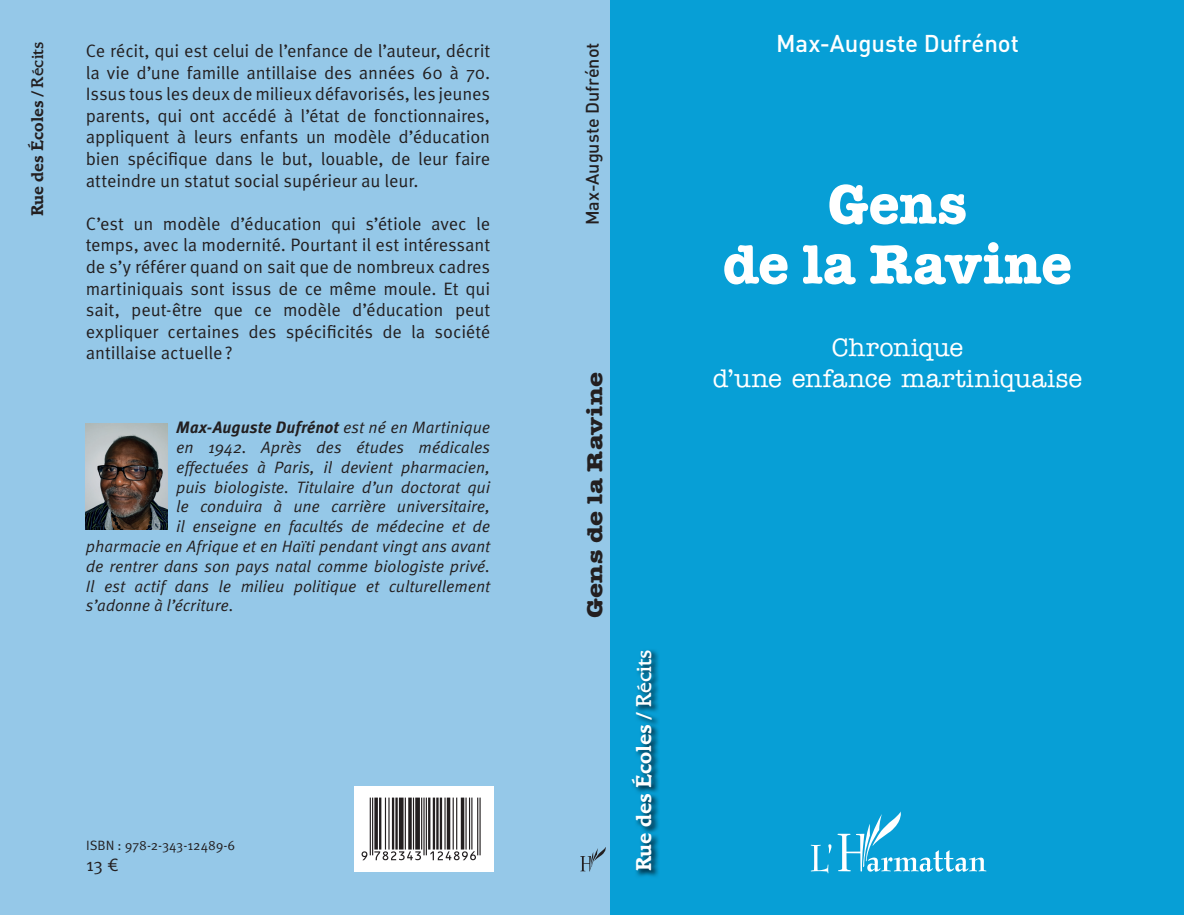
<style>
.page{position:relative;width:1184px;height:915px;background:#fff}
.page>*{position:absolute;margin:0;border:0;box-sizing:border-box;transform-origin:0 0}
.t1{font:700 55.5px/60px "American Typewriter Std";letter-spacing:.005em;color:#fff;text-align:center}
.t2{font:500 25.5px/30.6px "American Typewriter Std";letter-spacing:.01em;color:#fff;text-align:center}
.t3{font:500 24px "DIN Pro";letter-spacing:-.005em;color:#fff}
.t4{font:700 21.6px "American Typewriter Std";letter-spacing:.01em;color:#231f20;scale:1.25 1}
.t5{font:700 21px "AT Bramley";color:#fff}
.t6{font:18px/21.6px "Meta Pro";letter-spacing:-.01em;color:#231f20;text-align:justify}
.t7{font:500 18px "DIN Pro";color:#231f20}
.t8{font:italic 16.5px "Meta Pro";letter-spacing:-.005em;color:#231f20}
.t9{font:italic 700 16.5px "Meta Pro";color:#231f20}
.t10{font:700 16.5px "AT Bramley";color:#231f20}
.t11{font:13.5px "Meta Pro";color:#231f20}
.s1{font-weight:500}
.s2{font-weight:400}
</style>
<div class="page">
<div style="left:0;top:0;width:690px;height:915px;background:#95c8e8"></div>
<div style="left:610px;top:0;width:574px;height:915px;background:#079fd6"></div>
<img style="left:632px;top:650px;width:27px;height:227px">
<div style="left:355px;top:786px;width:139px;height:85px;background:#fff"></div>
<svg style="left:810px;top:811px;width:176px;height:62px"></svg>
<svg style="left:580px;top:847px;width:26px;height:24px"></svg>
<img style="left:86px;top:423px;width:82px;height:107px">
<svg style="left:361px;top:798px;width:119px;height:62px"></svg>
<p class="t10" style="left:27px;top:216px;width:176px;rotate:-90deg">Rue des Écoles <span class="s1">/ Récits</span></p>
<p class="t6" style="left:86px;top:40px;width:406px">Ce récit, qui est celui de l’enfance de l’auteur, décrit la vie d’une famille antillaise des années 60 à 70.<br>Issus tous les deux de milieux défavorisés, les jeunes parents, qui ont accédé à l’état de fonctionnaires, appliquent à leurs enfants un modèle d’éducation bien spécifique dans le but, louable, de leur faire atteindre un statut social supérieur au leur.</p>
<p class="t6" style="left:86px;top:213px;width:406px">C’est un modèle d’éducation qui s’étiole avec le temps, avec la modernité. Pourtant il est intéressant de s’y référer quand on sait que de nombreux cadres martiniquais sont issus de ce même moule. Et qui sait, peut-être que ce modèle d’éducation peut expliquer certaines des spécificités de la société antillaise actuelle ?</p>
<p class="t9" style="left:176px;top:417px;width:315px">Max-Auguste Dufrénot <span class="s2">est né en Martinique</span></p>
<p class="t8" style="left:176px;top:437px;width:315px">en 1942. Après des études médicales</p>
<p class="t8" style="left:176px;top:457px;width:315px">effectuées à Paris, il devient pharmacien,</p>
<p class="t8" style="left:176px;top:476px;width:315px">puis biologiste. Titulaire d’un doctorat qui</p>
<p class="t8" style="left:176px;top:496px;width:315px">le conduira à une carrière universitaire,</p>
<p class="t8" style="left:176px;top:516px;width:315px">il enseigne en facultés de médecine et de</p>
<p class="t8" style="left:86px;top:536px;width:406px">pharmacie en Afrique et en Haïti pendant vingt ans avant</p>
<p class="t8" style="left:86px;top:556px;width:406px">de rentrer dans son pays natal comme biologiste privé.</p>
<p class="t8" style="left:86px;top:575px;width:406px">Il est actif dans le milieu politique et culturellement</p>
<p class="t8" style="left:86px;top:595px;width:149px">s’adonne à l’écriture.</p>
<p class="t11" style="left:86px;top:837px;width:151px">ISBN : 978-2-343-12489-6</p>
<p class="t6" style="left:86px;top:855px;width:34px">13 €</p>
<p class="t7" style="left:580px;top:225px;width:184px;rotate:-90deg">Max-Auguste Dufrénot</p>
<p class="t4" style="left:582px;top:618px;width:198px;rotate:-90deg">Gens de la Ravine</p>
<p class="t5" style="left:631px;top:871px;width:223px;rotate:-90deg">Rue des Écoles <span class="s1">/ Récits</span></p>
<h3 class="t3" style="left:776px;top:27px;width:244px">Max-Auguste Dufrénot</h3>
<h1 class="t1" style="left:722px;top:174px;width:351px">Gens<br>de la Ravine</h1>
<h2 class="t2" style="left:712px;top:332px;width:371px">Chronique<br>d’une enfance martiniquaise</h2>
</div>
